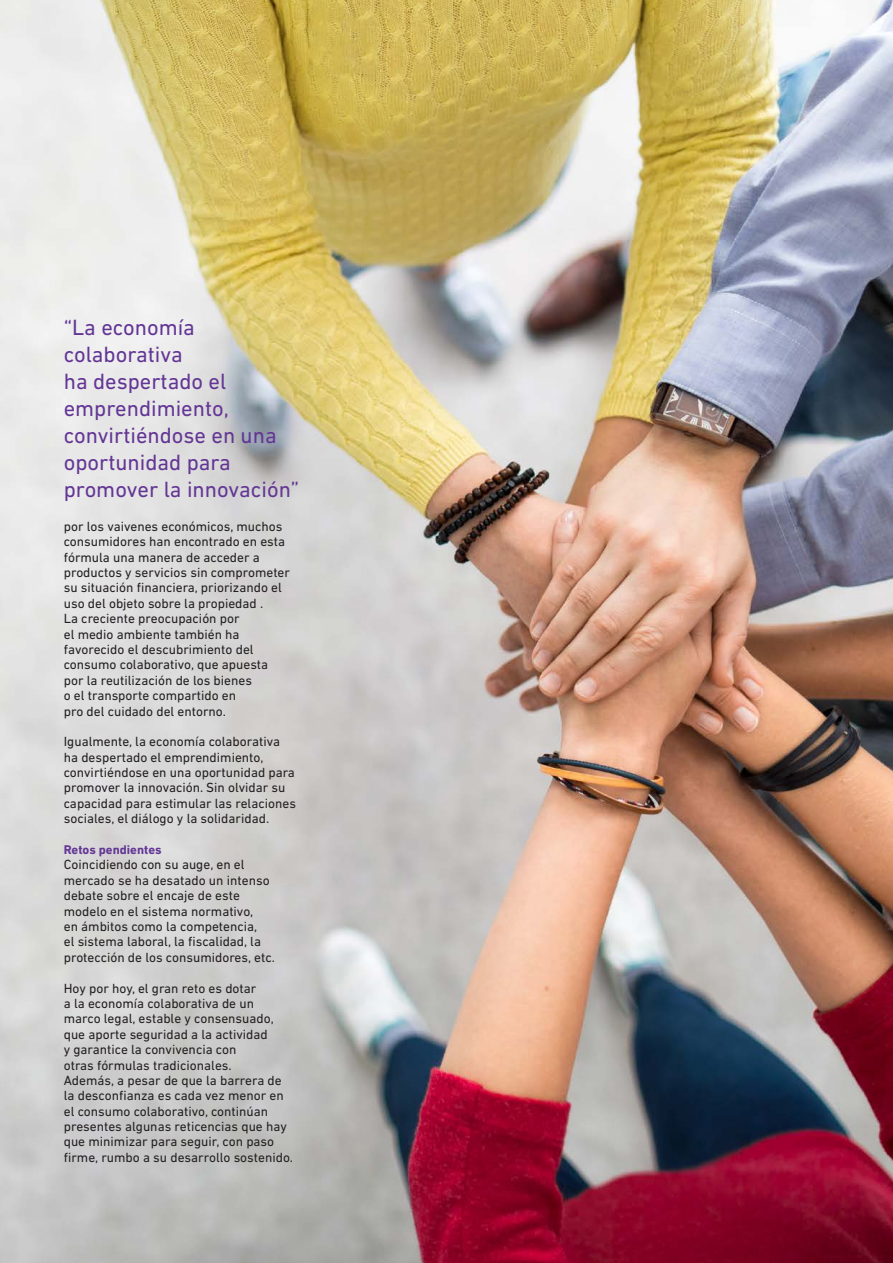
<style>
.page{position:relative;width:893px;height:1263px;background:#fff}
.page>*{position:absolute;margin:0;border:0;box-sizing:border-box;transform-origin:0 0}
.t1{font:22.5px/27px "DIN Next LT Pro";color:#633695}
.t2{font:13.5px/15.5px "DIN Next LT Pro";color:#231f20}
.Ladillo{font:700 12.9px "DIN Next LT Pro";color:#633695}
</style>
<div class="page">
<img style="left:1px;top:0;width:892px;height:1263px">
<p class="t1" style="left:64px;top:314px;width:214px">“La economía colaborativa<br>ha despertado el emprendimiento, convirtiéndose en una oportunidad para</p>
<p class="t1" style="left:64px;top:476px;width:237px">promover la innovación”</p>
<p class="t2" style="left:64px;top:518px;width:228px">por los vaivenes económicos, muchos consumidores han encontrado en esta fórmula una manera de acceder a productos y servicios sin comprometer su situación financiera, priorizando el uso del objeto sobre la propiedad .</p>
<p class="t2" style="left:64px;top:611px;width:206px">La creciente preocupación por<br>el medio ambiente también ha favorecido el descubrimiento del consumo colaborativo, que apuesta por la reutilización de los bienes<br>o el transporte compartido en<br>pro del cuidado del entorno.</p>
<p class="t2" style="left:64px;top:734px;width:234px">Igualmente, la economía colaborativa ha despertado el emprendimiento, convirtiéndose en una oportunidad para promover la innovación. Sin olvidar su capacidad para estimular las relaciones sociales, el diálogo y la solidaridad.</p>
<p class="Ladillo" style="left:64px;top:842px;width:99px">Retos pendientes</p>
<p class="t2" style="left:64px;top:857px;width:213px">Coincidiendo con su auge, en el mercado se ha desatado un intenso debate sobre el encaje de este modelo en el sistema normativo,<br>en ámbitos como la competencia,<br>el sistema laboral, la fiscalidad, la protección de los consumidores, etc.</p>
<p class="t2" style="left:64px;top:980px;width:212px">Hoy por hoy, el gran reto es dotar<br>a la economía colaborativa de un marco legal, estable y consensuado, que aporte seguridad a la actividad y garantice la convivencia con<br>otras fórmulas tradicionales.</p>
<p class="t2" style="left:64px;top:1072px;width:231px">Además, a pesar de que la barrera de la desconfianza es cada vez menor en el consumo colaborativo, continúan presentes algunas reticencias que hay que minimizar para seguir, con paso firme, rumbo a su desarrollo sostenido.</p>
</div>
